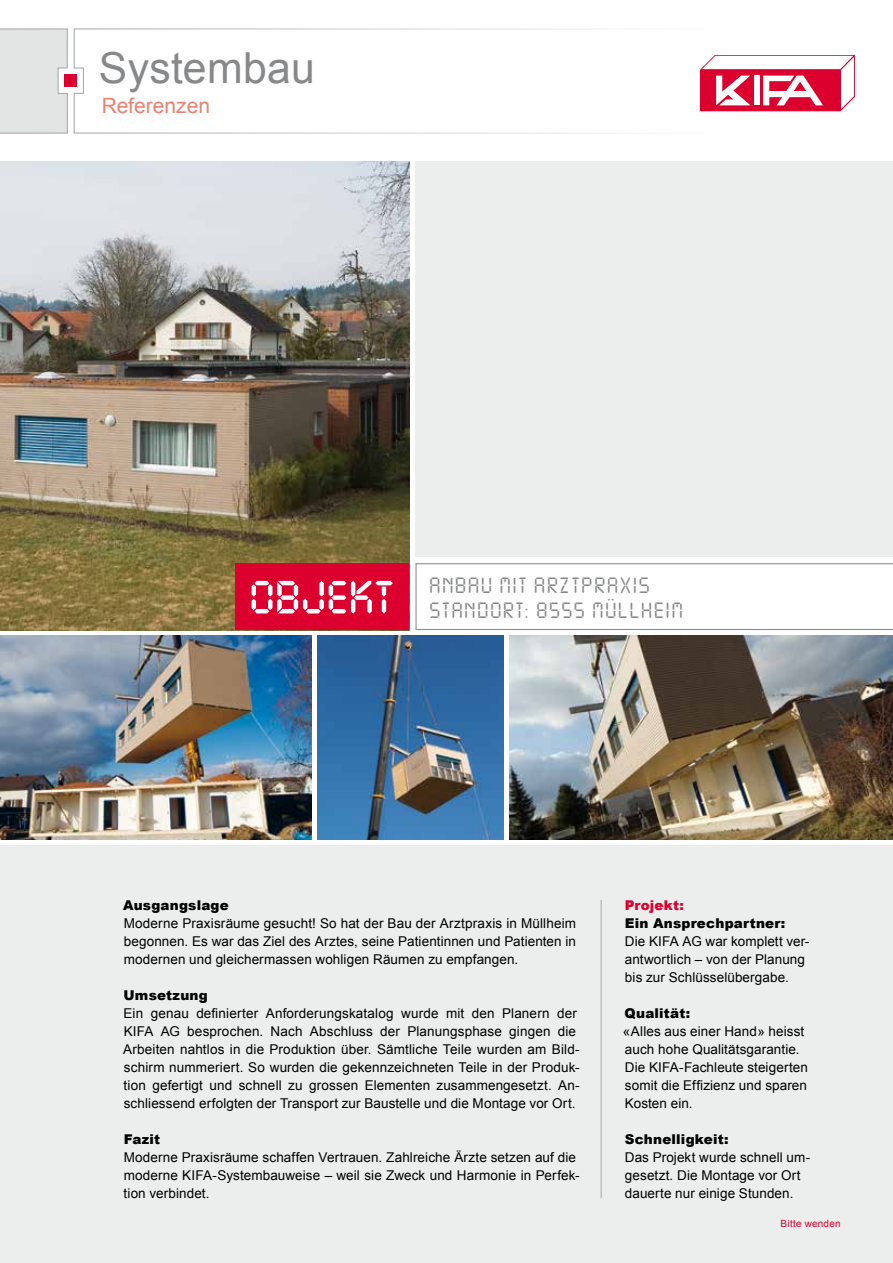
<style>
.page{position:relative;width:893px;height:1263px;background:#fff}
.page>*{position:absolute;margin:0;border:0;box-sizing:border-box;transform-origin:0 0}
.t1{font:54px "Digital ICG";letter-spacing:-.01em;color:#fff}
.t2{font:42.75px "Arial";letter-spacing:.005em;color:#87888a}
.t3{font:21px "Arial";color:#ea8171}
.t4{font:19.5px "Digital ICG";letter-spacing:.1em;color:#87888a}
.t5{font:13.5px/18px "Arial";letter-spacing:.01em;color:#000}
.t6{font:900 13.5px "Arial";letter-spacing:.015em;color:#000}
.t7{font:900 13.5px "Arial";letter-spacing:.015em;color:#dc002e}
.t8{font:9.9px "Arial";letter-spacing:.025em;color:#dc002e}
</style>
<div class="page">
<div style="left:0;top:845px;width:893px;height:418px;background:#eceded"></div>
<svg style="left:73px;top:28px;width:645px;height:106px"></svg>
<svg style="left:700px;top:55px;width:155px;height:56px"></svg>
<svg style="left:0;top:28px;width:68px;height:106px;background:#e1e2e2"></svg>
<div style="left:64px;top:74px;width:13px;height:13px;background:#dc002e"></div>
<div style="left:415px;top:162px;width:478px;height:395px;background:#eceded"></div>
<svg style="left:415px;top:563px;width:478px;height:67px"></svg>
<img style="left:0;top:162px;width:409px;height:468px">
<div style="left:235px;top:563px;width:174px;height:67px;background:#dc002e"></div>
<img style="left:317px;top:636px;width:187px;height:204px">
<img style="left:510px;top:636px;width:383px;height:204px">
<img style="left:0;top:636px;width:311px;height:204px">
<hr style="left:601px;top:900px;width:1px;height:298px;background:#a7a8aa">
<h2 class="t2" style="left:99px;top:40px;width:217px">Systembau</h2>
<h3 class="t3" style="left:102px;top:91px;width:110px">Referenzen</h3>
<h1 class="t1" style="left:249px;top:556px;width:147px">objekt</h1>
<h3 class="t4" style="left:429px;top:572px;width:222px">ANBAU MIT ARZTPRAXIS</h3>
<h3 class="t4" style="left:429px;top:598px;width:255px">STANDORT: 8555 MÜLLHEIM</h3>
<p class="t6" style="left:123px;top:895px;width:107px">Ausgangslage</p>
<p class="t5" style="left:124px;top:914px;width:454px;text-align:justify">Moderne Praxisräume gesucht! So hat der Bau der Arztpraxis in Müllheim begonnen. Es war das Ziel des Arztes, seine Patientinnen und Patienten in modernen und gleichermassen wohligen Räumen zu empfangen.</p>
<p class="t6" style="left:124px;top:985px;width:86px">Umsetzung</p>
<p class="t5" style="left:123px;top:1004px;width:458px">Ein genau definierter Anforderungskatalog wurde mit den Planern der KIFA AG besprochen. Nach Abschluss der Planungsphase gingen die Arbeiten nahtlos in die Produktion über. Sämtliche Teile wurden am Bild&shy;schirm nummeriert. So wurden die gekennzeichneten Teile in der Produk&shy;tion gefertigt und schnell zu grossen Elementen zusammengesetzt. An&shy;schliessend erfolgten der Transport zur Baustelle und die Montage vor Ort.</p>
<p class="t6" style="left:124px;top:1129px;width:38px">Fazit</p>
<p class="t5" style="left:124px;top:1148px;width:458px">Moderne Praxisräume schaffen Vertrauen. Zahlreiche Ärzte setzen auf die moderne KIFA-Systembauweise – weil sie Zweck und Harmonie in Perfek&shy;tion verbindet.</p>
<p class="t7" style="left:625px;top:895px;width:61px">Projekt:</p>
<p class="t6" style="left:625px;top:913px;width:162px">Ein Ansprechpartner:</p>
<p class="t5" style="left:625px;top:932px;width:186px">Die KIFA AG war komplett ver&shy;antwortlich – von der Planung bis zur Schlüsselübergabe.</p>
<p class="t6" style="left:625px;top:1003px;width:67px">Qualität:</p>
<p class="t5" style="left:623px;top:1022px;width:187px">«Alles aus einer Hand» heisst auch hohe Qualitätsgarantie.<br>Die KIFA-Fachleute steigerten somit die Effizienz und sparen<br>Kosten ein.</p>
<p class="t6" style="left:625px;top:1129px;width:105px">Schnelligkeit:</p>
<p class="t5" style="left:625px;top:1148px;width:187px">Das Projekt wurde schnell um&shy;gesetzt. Die Montage vor Ort dauerte nur einige Stunden.</p>
<p class="t8" style="left:781px;top:1217px;width:62px">Bitte wenden</p>
</div>
